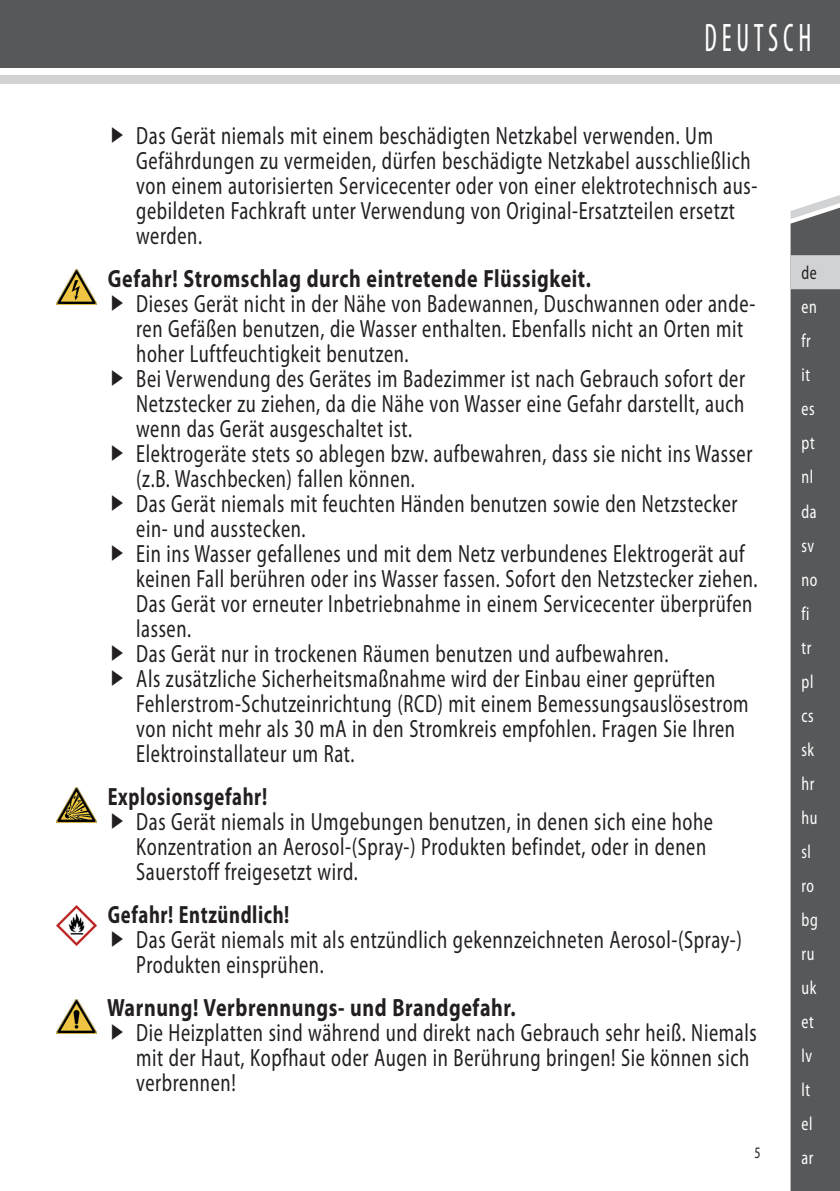
<style>
.page{position:relative;width:840px;height:1191px;background:#fff}
.page>*{position:absolute;margin:0;border:0;box-sizing:border-box;transform-origin:0 0}
.t1{font:condensed 40px "Myriad Pro";letter-spacing:.17em;color:#fff;scale:.7 1}
.t2{font:semi-condensed 25px/25px "Myriad Pro";letter-spacing:.03em;color:#231f20;scale:.8 1}
.t3{font:700 25px "Myriad Pro";letter-spacing:.03em;color:#231f20;scale:.8 1}
.t4{font:700 semi-condensed 25px "Myriad Pro";letter-spacing:.03em;color:#231f20;scale:.8 1}
.t5{font:semi-condensed 19px/34px "Myriad Pro";letter-spacing:.03em;color:#fff;scale:.8 1}
.t6{font:semi-condensed 19px "Myriad Pro";color:#231f20;scale:.8 1}
.t7{font:semi-condensed 16px "Myriad Pro";color:#231f20;scale:.8 1}
</style>
<div class="page">
<div style="left:0;top:0;width:839px;height:67px;background:#57585a"></div>
<div style="left:0;top:75px;width:839px;height:9px;background:#d1d2d4"></div>
<div style="left:790px;top:219px;width:49px;height:972px;background:#57585a"></div>
<svg style="left:790px;top:195px;width:49px;height:24px"></svg>
<div style="left:790px;top:255px;width:49px;height:34px;background:#d1d2d4"></div>
<img style="left:57px;top:270px;width:39px;height:34px">
<img style="left:57px;top:788px;width:39px;height:34px">
<img style="left:57px;top:906px;width:40px;height:39px">
<img style="left:57px;top:999px;width:39px;height:34px">
<h1 class="t1" style="left:704px;top:16px;width:154px">DEUTSCH</h1>
<p class="t2" style="left:136px;top:123px;width:777px">Das Gerät niemals mit einem beschädigten Netzkabel verwenden. Um Gefährdungen zu vermeiden, dürfen beschädigte Netzkabel ausschließlich von einem autorisierten Servicecenter oder von einer elektrotechnisch aus&shy;gebildeten Fachkraft unter Verwendung von Original-Ersatzteilen ersetzt werden.</p>
<p class="t3" style="left:108px;top:264px;width:605px">Gefahr! Stromschlag durch eintretende Flüssigkeit.</p>
<p class="t2" style="left:136px;top:291px;width:778px">Dieses Gerät nicht in der Nähe von Badewannen, Duschwannen oder ande&shy;ren Gefäßen benutzen, die Wasser enthalten. Ebenfalls nicht an Orten mit hoher Luftfeuchtigkeit benutzen.<br>Bei Verwendung des Gerätes im Badezimmer ist nach Gebrauch sofort der Netzstecker zu ziehen, da die Nähe von Wasser eine Gefahr darstellt, auch wenn das Gerät ausgeschaltet ist.<br>Elektrogeräte stets so ablegen bzw. aufbewahren, dass sie nicht ins Wasser (z.B. Waschbecken) fallen können.<br>Das Gerät niemals mit feuchten Händen benutzen sowie den Netzstecker ein- und ausstecken.<br>Ein ins Wasser gefallenes und mit dem Netz verbundenes Elektrogerät auf keinen Fall berühren oder ins Wasser fassen. Sofort den Netzstecker ziehen.<br>Das Gerät vor erneuter Inbetriebnahme in einem Servicecenter überprüfen lassen.<br>Das Gerät nur in trockenen Räumen benutzen und aufbewahren.<br>Als zusätzliche Sicherheitsmaßnahme wird der Einbau einer geprüften Fehlerstrom-Schutzeinrichtung (RCD) mit einem Bemessungsauslösestrom von nicht mehr als 30 mA in den Stromkreis empfohlen. Fragen Sie Ihren Elektroinstallateur um Rat.</p>
<p class="t4" style="left:108px;top:782px;width:200px">Explosionsgefahr!</p>
<p class="t2" style="left:136px;top:809px;width:722px">Das Gerät niemals in Umgebungen benutzen, in denen sich eine hohe<br>Konzentration an Aerosol-(Spray-) Produkten befindet, oder in denen<br>Sauerstoff freigesetzt wird.</p>
<p class="t4" style="left:108px;top:900px;width:228px">Gefahr! Entzündlich!</p>
<p class="t2" style="left:136px;top:927px;width:758px">Das Gerät niemals mit als entzündlich gekennzeichneten Aerosol-(Spray-)<br>Produkten einsprühen.</p>
<p class="t3" style="left:107px;top:993px;width:512px">Warnung! Verbrennungs- und Brandgefahr.</p>
<p class="t2" style="left:136px;top:1020px;width:776px">Die Heizplatten sind während und direkt nach Gebrauch sehr heiß. Niemals mit der Haut, Kopfhaut oder Augen in Berührung bringen! Sie können sich verbrennen!</p>
<p class="t7" style="left:754px;top:1143px;width:9px">5</p>
<p class="t6" style="left:801px;top:263px;width:21px">de</p>
<p class="t5" style="left:801px;top:290px;width:22px">en fr it es pt nl da sv no fi tr pl cs sk hr hu sl ro bg ru uk et lv lt el ar</p>
</div>
